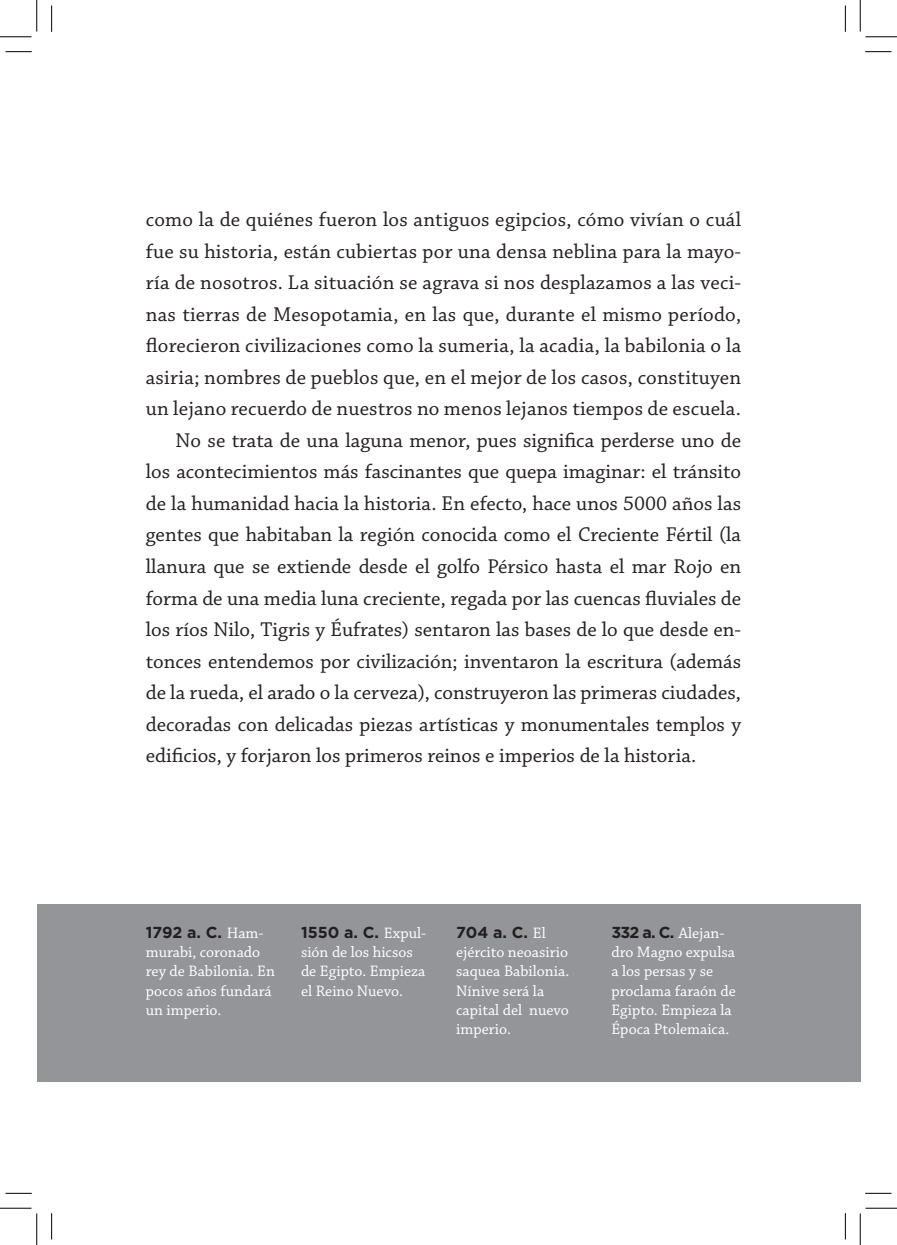
<style>
.page{position:relative;width:897px;height:1245px;background:#fff}
.page>*{position:absolute;margin:0;border:0;box-sizing:border-box;transform-origin:0 0}
.t1{font:21px "Chaparral Pro";color:#231f20}
.t2{font:15.92px/19.1px "Chaparral Pro";color:#fff}
.t3{font:700 15.92px "Gotham";letter-spacing:-.005em;color:#231f20}
.s1{font-family:"Chaparral Pro";font-weight:400;color:#fff}
</style>
<div class="page">
<div style="left:37px;top:903px;width:823px;height:178px;background:#939598"></div>
<svg style="left:6px;top:51px;width:26px;height:1px"></svg>
<svg style="left:865px;top:51px;width:26px;height:1px"></svg>
<svg style="left:6px;top:1192px;width:26px;height:1px"></svg>
<svg style="left:865px;top:1192px;width:26px;height:1px"></svg>
<svg style="left:51px;top:6px;width:1px;height:26px"></svg>
<svg style="left:51px;top:1213px;width:1px;height:26px"></svg>
<svg style="left:845px;top:6px;width:1px;height:26px"></svg>
<svg style="left:845px;top:1213px;width:1px;height:26px"></svg>
<hr style="left:0;top:36px;width:32px;height:1px;background:#000">
<hr style="left:865px;top:36px;width:32px;height:1px;background:#000">
<hr style="left:0;top:1207px;width:32px;height:1px;background:#000">
<hr style="left:865px;top:1207px;width:32px;height:1px;background:#000">
<hr style="left:36px;top:0;width:1px;height:31px;background:#000">
<hr style="left:36px;top:1213px;width:1px;height:31px;background:#000">
<hr style="left:860px;top:0;width:1px;height:31px;background:#000">
<hr style="left:860px;top:1213px;width:1px;height:31px;background:#000">
<p class="t1" style="left:146px;top:208px;width:597px">como la de quiénes fueron los antiguos egipcios, cómo vivían o cuál</p>
<p class="t1" style="left:146px;top:239px;width:597px">fue su historia, están cubiertas por una densa neblina para la mayo-</p>
<p class="t1" style="left:146px;top:271px;width:597px">ría de nosotros. La situación se agrava si nos desplazamos a las veci-</p>
<p class="t1" style="left:146px;top:302px;width:597px">nas tierras de Mesopotamia, en las que, durante el mismo período,</p>
<p class="t1" style="left:146px;top:334px;width:597px">florecieron civilizaciones como la sumeria, la acadia, la babilonia o la</p>
<p class="t1" style="left:146px;top:365px;width:597px">asiria; nombres de pueblos que, en el mejor de los casos, constituyen</p>
<p class="t1" style="left:146px;top:397px;width:597px">un lejano recuerdo de nuestros no menos lejanos tiempos de escuela.</p>
<p class="t1" style="left:176px;top:428px;width:567px">No se trata de una laguna menor, pues significa perderse uno de</p>
<p class="t1" style="left:146px;top:460px;width:597px">los acontecimientos más fascinantes que quepa imaginar: el tránsito</p>
<p class="t1" style="left:146px;top:491px;width:597px">de la humanidad hacia la historia. En efecto, hace unos 5000 años las</p>
<p class="t1" style="left:146px;top:523px;width:597px">gentes que habitaban la región conocida como el Creciente Fértil (la</p>
<p class="t1" style="left:146px;top:554px;width:597px">llanura que se extiende desde el golfo Pérsico hasta el mar Rojo en</p>
<p class="t1" style="left:146px;top:586px;width:597px">forma de una media luna creciente, regada por las cuencas fluviales de</p>
<p class="t1" style="left:146px;top:617px;width:597px">los ríos Nilo, Tigris y Éufrates) sentaron las bases de lo que desde en-</p>
<p class="t1" style="left:146px;top:649px;width:597px">tonces entendemos por civilización; inventaron la escritura (además</p>
<p class="t1" style="left:146px;top:680px;width:597px">de la rueda, el arado o la cerveza), construyeron las primeras ciudades,</p>
<p class="t1" style="left:146px;top:712px;width:597px">decoradas con delicadas piezas artísticas y monumentales templos y</p>
<p class="t1" style="left:146px;top:743px;width:552px">edificios, y forjaron los primeros reinos e imperios de la historia.</p>
<p class="t3" style="left:146px;top:923px;width:119px">1792 a. C. <span class="s1">Ham-</span></p>
<p class="t2" style="left:146px;top:943px;width:131px">murabi, coronado rey de Babilonia. En pocos años fundará un imperio.</p>
<p class="t3" style="left:301px;top:923px;width:127px">1550 a. C. <span class="s1">Expul-</span></p>
<p class="t2" style="left:301px;top:943px;width:126px">sión de los hicsos de Egipto. Empieza el Reino Nuevo.</p>
<p class="t3" style="left:456px;top:923px;width:91px">704 a. C. <span class="s1">El</span></p>
<p class="t2" style="left:456px;top:943px;width:115px">ejército neoasirio saquea Babilonia.<br>Nínive será la capital del nuevo imperio.</p>
<p class="t3" style="left:611px;top:923px;width:115px">332 a. C. <span class="s1">Alejan-</span></p>
<p class="t2" style="left:611px;top:943px;width:126px">dro Magno expulsa a los persas y se proclama faraón de<br>Egipto. Empieza la<br>Época Ptolemaica.</p>
</div>
